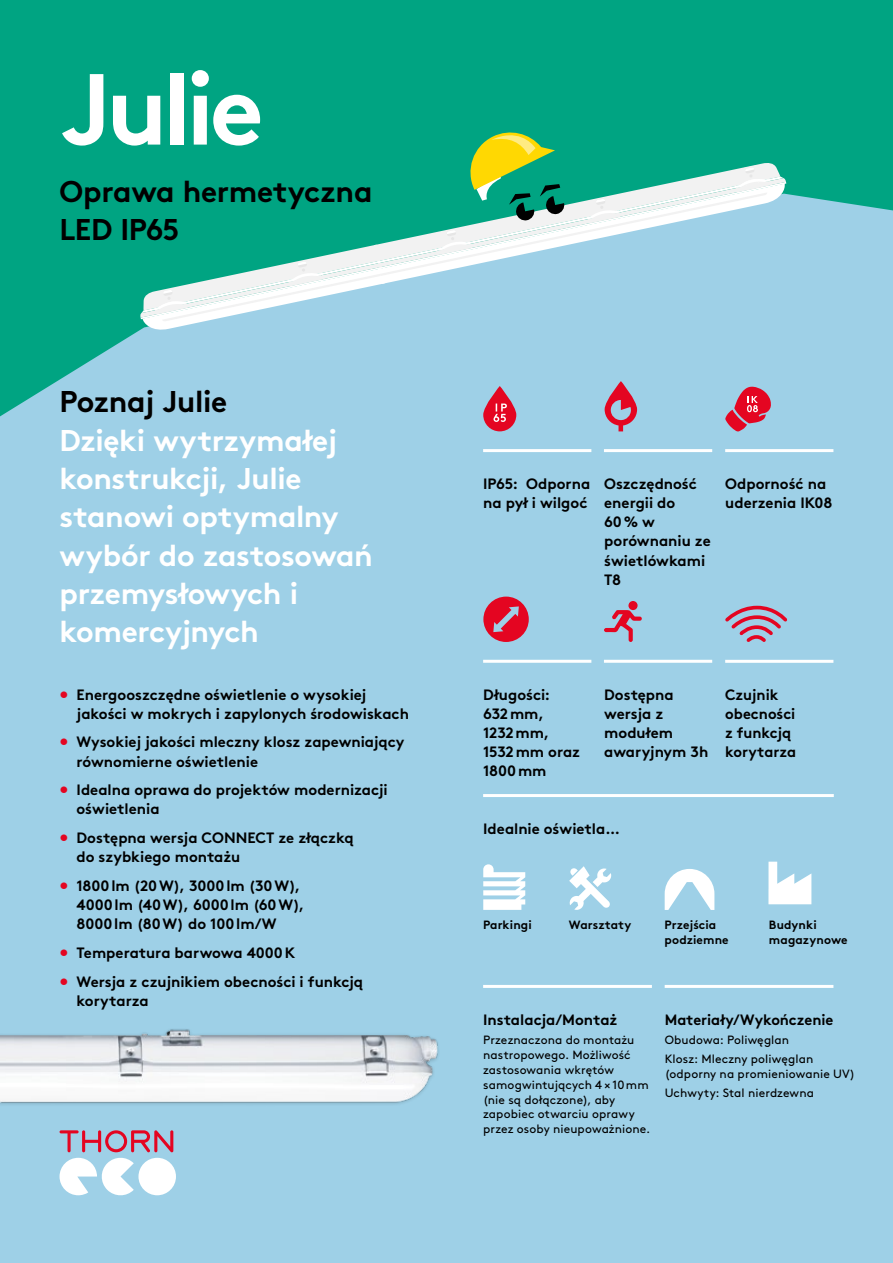
<style>
.page{position:relative;width:893px;height:1263px;background:#9ed0e7}
.page>*{position:absolute;margin:0;border:0;box-sizing:border-box;transform-origin:0 0}
.t1{font:700 100.65px "Brown";letter-spacing:-.045em;color:#fff}
.t2{font:700 30px/38.2px "Brown";letter-spacing:-.01em;color:#fff}
.t3{font:700 30px/38.2px "Brown";letter-spacing:-.015em;color:#000}
.t4{font:700 15px/19.2px "Brown";color:#000}
.t5{font:12px/14.9px "Brown";letter-spacing:.01em;color:#000}
.t6{font:700 12px/14.9px "Brown";letter-spacing:.005em;color:#000}
.s1{color:#e40521}
</style>
<div class="page">
<svg style="left:0;top:0;width:893px;height:416px;fill:#00a482"></svg>
<svg style="left:140px;top:128px;width:646px;height:204px"></svg>
<hr style="left:665px;top:985px;width:168px;height:3px;background:#fff">
<hr style="left:483px;top:985px;width:169px;height:3px;background:#fff">
<hr style="left:483px;top:794px;width:351px;height:3px;background:#fff">
<svg style="left:605px;top:381px;width:32px;height:50px"></svg>
<svg style="left:725px;top:387px;width:46px;height:44px"></svg>
<svg style="left:483px;top:386px;width:33px;height:45px"></svg>
<svg style="left:493px;top:403px;width:14px;height:19px"></svg>
<svg style="left:483px;top:597px;width:46px;height:45px"></svg>
<svg style="left:604px;top:610px;width:38px;height:32px"></svg>
<div style="left:628px;top:601px;width:10px;height:9px;background:#e40521;border-radius:50%"></div>
<svg style="left:483px;top:864px;width:42px;height:46px"></svg>
<svg style="left:569px;top:866px;width:42px;height:44px"></svg>
<svg style="left:665px;top:869px;width:49px;height:41px"></svg>
<svg style="left:768px;top:862px;width:43px;height:42px"></svg>
<hr style="left:725px;top:449px;width:108px;height:3px;background:#fff">
<hr style="left:604px;top:449px;width:108px;height:3px;background:#fff">
<hr style="left:604px;top:660px;width:108px;height:3px;background:#fff">
<hr style="left:483px;top:449px;width:108px;height:3px;background:#fff">
<hr style="left:483px;top:660px;width:108px;height:3px;background:#fff">
<svg style="left:725px;top:605px;width:62px;height:37px"></svg>
<hr style="left:725px;top:660px;width:108px;height:3px;background:#fff">
<img style="left:0;top:1029px;width:439px;height:105px">
<div style="left:138px;top:1158px;width:38px;height:37px;background:#fff;border-radius:50%"></div>
<svg style="left:60px;top:1130px;width:113px;height:65px"></svg>
<h1 class="t1" style="left:61px;top:28px;width:205px">Julie</h1>
<h2 class="t3" style="left:60px;top:169px;width:314px">Oprawa hermetyczna<br>LED IP65</h2>
<h2 class="t3" style="left:60px;top:380px;width:169px">Poznaj Julie</h2>
<h2 class="t2" style="left:60px;top:418px;width:315px">Dzięki wytrzymałej konstrukcji, Julie stanowi optymalny wybór do zastosowań przemysłowych i komercyjnych</h2>
<p class="t4" style="left:77px;top:683px;width:334px;text-indent:-17px"><span class="s1">•</span> Energooszczędne oświetlenie o wysokiej jakości w mokrych i zapylonych środowiskach</p>
<p class="t4" style="left:77px;top:731px;width:329px;text-indent:-17px"><span class="s1">•</span> Wysokiej jakości mleczny klosz zapewniający równomierne oświetlenie</p>
<p class="t4" style="left:77px;top:779px;width:313px;text-indent:-17px"><span class="s1">•</span> Idealna oprawa do projektów modernizacji oświetlenia</p>
<p class="t4" style="left:77px;top:827px;width:279px;text-indent:-17px"><span class="s1">•</span> Dostępna wersja CONNECT ze złączką do szybkiego montażu</p>
<p class="t4" style="left:77px;top:874px;width:230px;text-indent:-17px"><span class="s1">•</span> 1800lm (20W), 3000lm (30W),<br>4000lm (40W), 6000lm (60W),<br>8000lm (80W) do 100lm/W</p>
<p class="t4" style="left:60px;top:941px;width:237px"><span class="s1">•</span> Temperatura barwowa 4000K</p>
<p class="t4" style="left:77px;top:970px;width:288px;text-indent:-17px"><span class="s1">•</span> Wersja z czujnikiem obecności i funkcją korytarza</p>
<p class="t4" style="left:483px;top:473px;width:109px">IP65: Odporna na pył i wilgoć</p>
<p class="t4" style="left:604px;top:473px;width:108px">Oszczędność energii do<br>60% w porównaniu ze świetlówkami<br>T8</p>
<p class="t4" style="left:725px;top:473px;width:109px">Odporność na uderzenia IK08</p>
<p class="t4" style="left:483px;top:683px;width:99px">Długości:<br>632mm,<br>1232mm,<br>1532mm oraz<br>1800mm</p>
<p class="t4" style="left:604px;top:683px;width:106px">Dostępna wersja z modułem awaryjnym 3h</p>
<p class="t4" style="left:725px;top:683px;width:72px">Czujnik obecności z funkcją korytarza</p>
<p class="t4" style="left:483px;top:817px;width:138px">Idealnie oświetla…</p>
<p class="t6" style="left:483px;top:916px;width:50px">Parkingi</p>
<p class="t6" style="left:569px;top:916px;width:64px">Warsztaty</p>
<p class="t6" style="left:665px;top:916px;width:66px">Przejścia podziemne</p>
<p class="t6" style="left:769px;top:916px;width:80px">Budynki magazynowe</p>
<p class="t4" style="left:483px;top:1008px;width:136px">Instalacja/Montaż</p>
<p class="t5" style="left:483px;top:1031px;width:169px">Przeznaczona do montażu nastropowego. Możliwość zastosowania wkrętów samogwintujących 4 × 10mm (nie są dołączone), aby zapobiec otwarciu oprawy przez osoby nieupoważnione.</p>
<p class="t4" style="left:665px;top:1008px;width:170px">Materiały/Wykończenie</p>
<p class="t5" style="left:665px;top:1029px;width:150px;line-height:19.2px">Obudowa: Poliwęglan<br>Klosz: Mleczny poliwęglan</p>
<p class="t5" style="left:665px;top:1063px;width:192px;line-height:19.2px">(odporny na promieniowanie UV)<br>Uchwyty: Stal nierdzewna</p>
</div>
